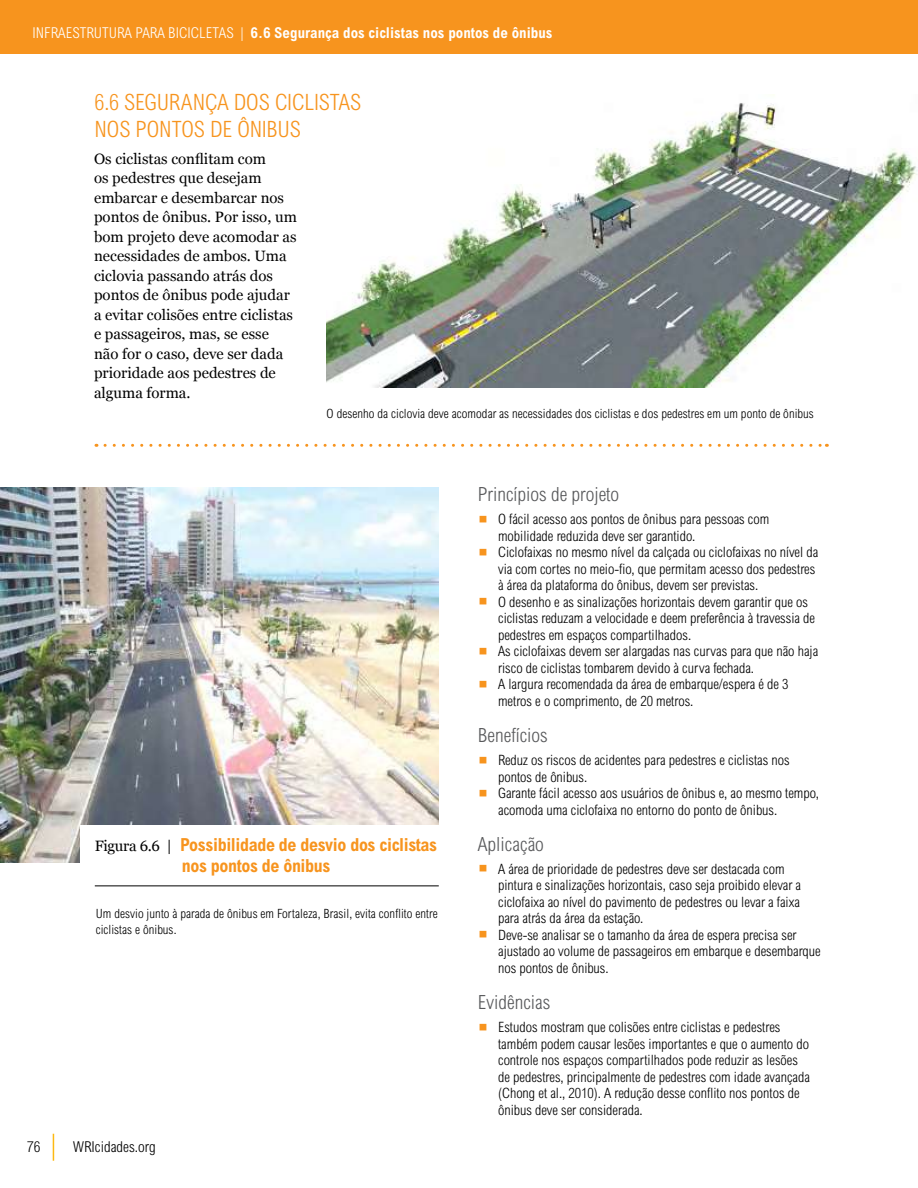
<style>
.page{position:relative;width:918px;height:1188px;background:#fff}
.page>*{position:absolute;margin:0;border:0;box-sizing:border-box;transform-origin:0 0}
.t1{font:300 condensed 22.5px "Arial MT Std";color:#f7941e}
.t2{font:300 condensed 19.5px "Arial MT Std";color:#58595b}
.t3{font:700 condensed 18px/21px "Arial MT Std";letter-spacing:-.02em;color:#f7941e}
.t4{font:15px/19.5px "Georgia";color:#000}
.t5{font:700 condensed 15px "Arial MT Std";color:#fff}
.t6{font:300 condensed 15px "Arial MT Std";color:#fff}
.t7{font:300 condensed 15px "Arial MT Std";color:#000}
.t8{font:300 condensed 14.25px/16.5px "Arial MT Std";color:#000}
.t9{font:300 condensed 12.75px/16.5px "Arial MT Std";letter-spacing:.005em;color:#000}
.s1{font-weight:300}
.s2{font-family:"Georgia";font-weight:400;font-stretch:normal;font-size:15px;color:#000}
.s3{font-family:"Georgia";font-weight:400;font-stretch:normal;font-size:30px;color:#f7941e}
</style>
<div class="page">
<svg style="left:53px;top:1134px;width:1px;height:27px"></svg>
<div style="left:0;top:0;width:918px;height:54px;background:#f7941e"></div>
<img style="left:326px;top:94px;width:592px;height:293px">
<svg style="left:105px;top:444px;width:722px;height:3px"></svg>
<img style="left:0;top:487px;width:439px;height:376px">
<div style="left:80px;top:825px;width:367px;height:98px;background:#fff"></div>
<hr style="left:95px;top:886px;width:344px;height:1px;background:#000">
<p class="t6" style="left:32px;top:24px;width:12px">Infraestrutura</p>
<p class="t6" style="left:135px;top:24px;width:9px">para</p>
<p class="t6" style="left:168px;top:24px;width:15px">Bicicletas</p>
<p class="t5" style="left:241px;top:24px;width:314px"><span class="s1">|</span> 6.6 Segurança dos ciclistas nos pontos de ônibus</p>
<h1 class="t1" style="left:94px;top:90px;width:53px">6.6 Segurança</h1>
<h1 class="t1" style="left:234px;top:90px;width:13px">dos</h1>
<h1 class="t1" style="left:275px;top:90px;width:11px">ciclistas</h1>
<h1 class="t1" style="left:94px;top:117px;width:13px">nos</h1>
<h1 class="t1" style="left:136px;top:117px;width:13px">pontos</h1>
<h1 class="t1" style="left:210px;top:117px;width:51px">de ônibus</h1>
<p class="t4" style="left:94px;top:149px;width:204px">Os ciclistas conflitam com<br>os pedestres que desejam embarcar e desembarcar nos pontos de ônibus. Por isso, um bom projeto deve acomodar as necessidades de ambos. Uma ciclovia passando atrás dos pontos de ônibus pode ajudar a evitar colisões entre ciclistas e passageiros, mas, se esse não for o caso, deve ser dada prioridade aos pedestres de alguma forma.</p>
<p class="t9" style="left:327px;top:405px;width:489px">O desenho da ciclovia deve acomodar as necessidades dos ciclistas e dos pedestres em um ponto de ônibus</p>
<p class="t3" style="left:182px;top:834px;width:257px;text-indent:-87px"><span class="s2">Figura 6.6 |</span> Possibilidade de desvio dos ciclistas nos pontos de ônibus</p>
<p class="t9" style="left:96px;top:905px;width:343px">Um desvio junto à parada de ônibus em Fortaleza, Brasil, evita conflito entre ciclistas e ônibus.</p>
<p class="t7" style="left:27px;top:1139px;width:15px">76</p>
<p class="t7" style="left:73px;top:1139px;width:84px">WRIcidades.org</p>
<h2 class="t2" style="left:478px;top:483px;width:143px">Princípios de projeto</h2>
<p class="t8" style="left:498px;top:511px;width:273px;text-indent:-20px"><span class="s3">▪</span> O fácil acesso aos pontos de ônibus para pessoas com mobilidade reduzida deve ser garantido.</p>
<p class="t8" style="left:498px;top:544px;width:322px;text-indent:-20px"><span class="s3">▪</span> Ciclofaixas no mesmo nível da calçada ou ciclofaixas no nível da via com cortes no meio-fio, que permitam acesso dos pedestres à área da plataforma do ônibus, devem ser previstas.</p>
<p class="t8" style="left:498px;top:594px;width:318px;text-indent:-20px"><span class="s3">▪</span> O desenho e as sinalizações horizontais devem garantir que os ciclistas reduzam a velocidade e deem preferência à travessia de pedestres em espaços compartilhados.</p>
<p class="t8" style="left:498px;top:643px;width:322px;text-indent:-20px"><span class="s3">▪</span> As ciclofaixas devem ser alargadas nas curvas para que não haja risco de ciclistas tombarem devido à curva fechada.</p>
<p class="t8" style="left:498px;top:676px;width:292px;text-indent:-20px"><span class="s3">▪</span> A largura recomendada da área de embarque/espera é de 3 metros e o comprimento, de 20 metros.</p>
<h2 class="t2" style="left:478px;top:724px;width:71px">Benefícios</h2>
<p class="t8" style="left:498px;top:752px;width:293px;text-indent:-20px"><span class="s3">▪</span> Reduz os riscos de acidentes para pedestres e ciclistas nos pontos de ônibus.</p>
<p class="t8" style="left:498px;top:785px;width:322px;text-indent:-20px"><span class="s3">▪</span> Garante fácil acesso aos usuários de ônibus e, ao mesmo tempo, acomoda uma ciclofaixa no entorno do ponto de ônibus.</p>
<h2 class="t2" style="left:478px;top:833px;width:68px">Aplicação</h2>
<p class="t8" style="left:498px;top:861px;width:305px;text-indent:-20px"><span class="s3">▪</span> A área de prioridade de pedestres deve ser destacada com pintura e sinalizações horizontais, caso seja proibido elevar a ciclofaixa ao nível do pavimento de pedestres ou levar a faixa para atrás da área da estação.</p>
<p class="t8" style="left:498px;top:927px;width:324px;text-indent:-20px"><span class="s3">▪</span> Deve-se analisar se o tamanho da área de espera precisa ser ajustado ao volume de passageiros em embarque e desembarque nos pontos de ônibus.</p>
<h2 class="t2" style="left:478px;top:991px;width:74px">Evidências</h2>
<p class="t8" style="left:498px;top:1019px;width:313px;text-indent:-20px"><span class="s3">▪</span> Estudos mostram que colisões entre ciclistas e pedestres também podem causar lesões importantes e que o aumento do controle nos espaços compartilhados pode reduzir as lesões de pedestres, principalmente de pedestres com idade avançada (Chong et al., 2010). A redução desse conflito nos pontos de ônibus deve ser considerada.</p>
</div>
